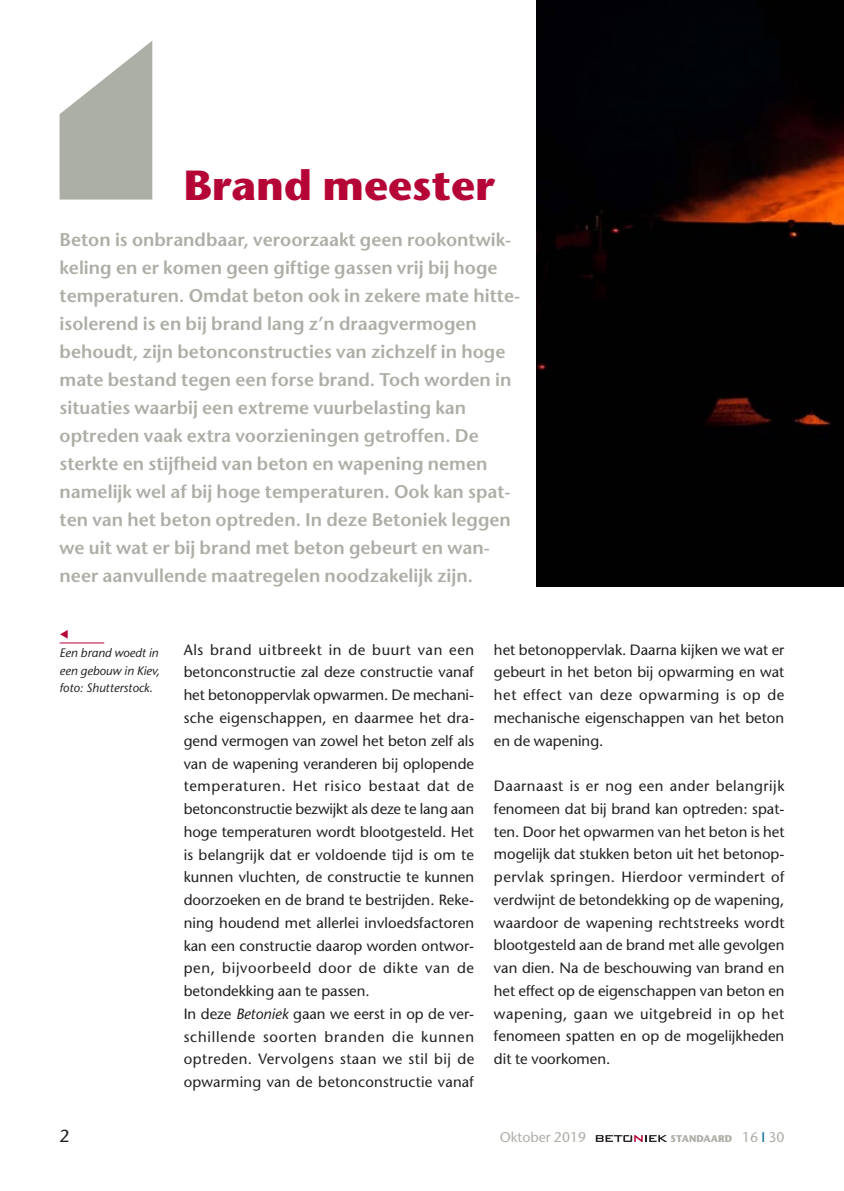
<style>
.page{position:relative;width:844px;height:1191px;background:#fff}
.page>*{position:absolute;margin:0;border:0;box-sizing:border-box;transform-origin:0 0}
.t1{font:700 42px "Stone Sans";color:#b50536}
.t2{font:600 18.38px/28px "Stone Sans";color:#acafa6}
.t3{font:17.5px "Stone Sans";color:#231f20}
.t4{font:14.88px/22.8px "Stone Sans";letter-spacing:.005em;color:#231f20;text-align:justify}
.t5{font:14px "Stone Sans";color:#acafa6}
.t6{font:italic 12.25px/17.5px "Stone Sans";color:#231f20}
.t7{font:700 9.8px "Stone Sans";letter-spacing:.015em;color:#acafa6}
.s1{font-style:italic}
.s2{font-weight:400;font-size:14px}
.s3{font-weight:400;font-size:14px;color:#006494}
</style>
<div class="page">
<img style="left:536px;top:0;width:307px;height:586px">
<svg style="left:595px;top:1135px;width:72px;height:7px"></svg>
<svg style="left:60px;top:41px;width:92px;height:159px"></svg>
<hr style="left:60px;top:642px;width:44px;height:1px;background:#b50536">
<h1 class="t1" style="left:184px;top:160px;width:312px">Brand meester</h1>
<p class="t2" style="left:60px;top:226px;width:462px">Beton is onbrandbaar, veroorzaakt geen rookontwik&shy;keling en er komen geen giftige gassen vrij bij hoge temperaturen. Omdat beton ook in zekere mate hitte&shy;isolerend is en bij brand lang z’n draagvermogen behoudt, zijn betonconstructies van zichzelf in hoge mate bestand tegen een forse brand. Toch worden in situaties waarbij een extreme vuurbelasting kan optreden vaak extra voorzieningen getroffen. De sterkte en stijfheid van beton en wapening nemen namelijk wel af bij hoge temperaturen. Ook kan spat&shy;ten van het beton optreden. In deze Betoniek leggen we uit wat er bij brand met beton gebeurt en wan&shy;neer aanvullende maatregelen noodzakelijk zijn.</p>
<p class="t6" style="left:60px;top:644px;width:102px">Een brand woedt in een gebouw in Kiev, foto: Shutterstock.</p>
<p class="t4" style="left:184px;top:638px;width:292px;text-align:left">Als brand uitbreekt in de buurt van een betonconstructie zal deze constructie vanaf het betonoppervlak opwarmen. De mechani&shy;sche eigenschappen, en daarmee het dra&shy;gend vermogen van zowel het beton zelf als van de wapening veranderen bij oplopende temperaturen. Het risico bestaat dat de betonconstructie bezwijkt als deze te lang aan hoge temperaturen wordt blootgesteld. Het is belangrijk dat er voldoende tijd is om te kunnen vluchten, de constructie te kunnen doorzoeken en de brand te bestrijden. Reke&shy;ning houdend met allerlei invloedsfactoren kan een constructie daarop worden ontwor&shy;pen, bijvoorbeeld door de dikte van de betondekking aan te passen.<br>In deze <span class="s1">Betoniek</span> gaan we eerst in op de ver&shy;schillende soorten branden die kunnen optreden. Vervolgens staan we stil bij de opwarming van de betonconstructie vanaf</p>
<p class="t4" style="left:494px;top:638px;width:292px">het betonoppervlak. Daarna kijken we wat er gebeurt in het beton bij opwarming en wat het effect van deze opwarming is op de mechanische eigenschappen van het beton en de wapening.</p>
<p class="t4" style="left:494px;top:774px;width:292px">Daarnaast is er nog een ander belangrijk fenomeen dat bij brand kan optreden: spat&shy;ten. Door het opwarmen van het beton is het mogelijk dat stukken beton uit het betonop&shy;pervlak springen. Hierdoor vermindert of verdwijnt de betondekking op de wapening, waardoor de wapening rechtstreeks wordt blootgesteld aan de brand met alle gevolgen van dien. Na de beschouwing van brand en het effect op de eigenschappen van beton en wapening, gaan we uitgebreid in op het fenomeen spatten en op de mogelijkheden dit te voorkomen.</p>
<p class="t3" style="left:60px;top:1125px;width:12px">2</p>
<p class="t5" style="left:499px;top:1128px;width:88px">Oktober 2019</p>
<p class="t7" style="left:670px;top:1132px;width:115px">STANDAARD <span class="s2">16</span> <span class="s3">I</span> <span class="s2">30</span></p>
</div>
